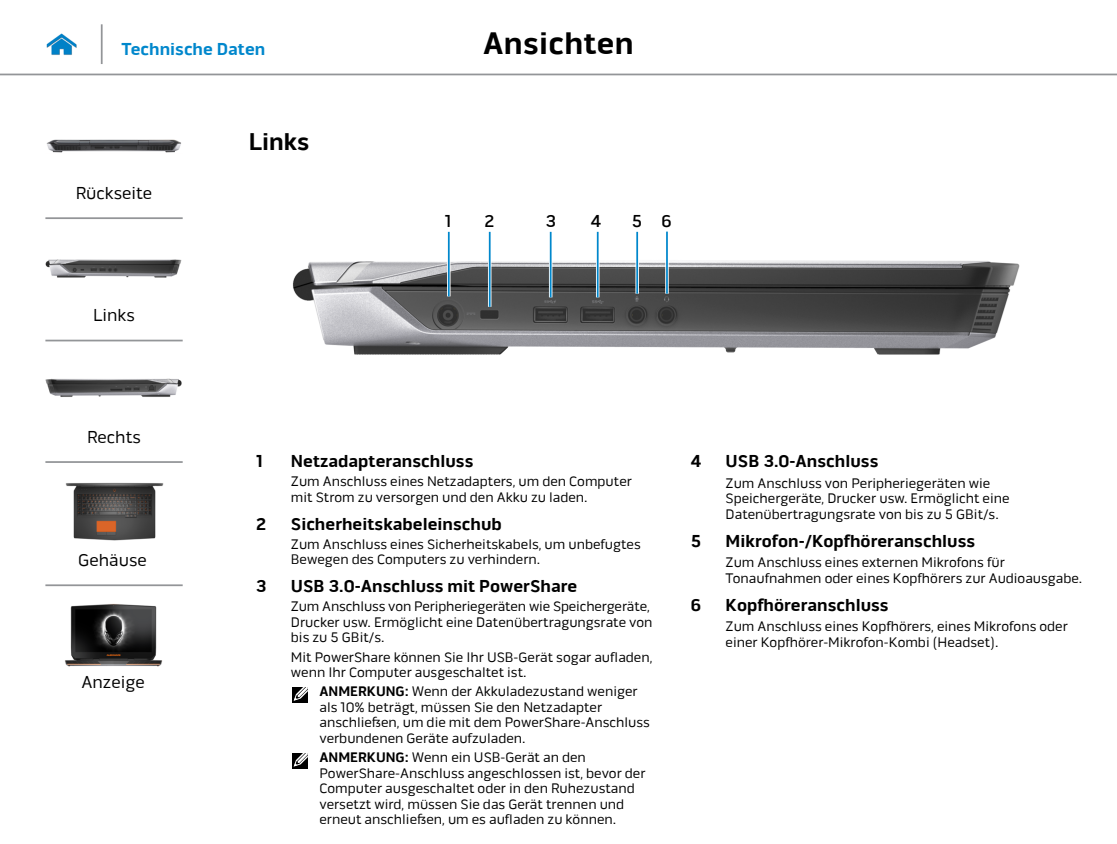
<style>
.page{position:relative;width:1117px;height:844px;background:#fff}
.page>*{position:absolute;margin:0;border:0;box-sizing:border-box;transform-origin:0 0}
.t1{font:700 31.5px "Pill Alt 600 mg";letter-spacing:.01em;color:#000}
.Head2{font:700 24.5px "Pill Alt 600 mg";color:#000}
.Callout_Head{font:700 17.5px "Pill Alt 600 mg";color:#000}
.t2{font:17.5px "Pill Alt 600 mg";color:#000}
.t3{font:700 17.5px "Pill Alt 600 mg";color:#0087cc}
.Callout-L{font:500 17.5px "Pill Alt 600 mg";color:#000}
.Callout_description{font:14px/15.6px "Pill Alt 600 mg";color:#000}
.Note{font:14px/15.6px "Pill Alt 600 mg";color:#000}
.s1{font-weight:700}
</style>
<div class="page">
<hr style="left:0;top:74px;width:1116px;height:1px;background:#939598">
<img style="left:46px;top:33px;width:31px;height:22px">
<div style="left:292px;top:686px;width:16px;height:16px;background:#000"></div>
<svg style="left:293px;top:686px;width:15px;height:15px"></svg>
<svg style="left:292px;top:753px;width:16px;height:15px"></svg>
<svg style="left:293px;top:753px;width:15px;height:13px"></svg>
<img style="left:293px;top:244px;width:727px;height:111px">
<hr style="left:447px;top:232px;width:3px;height:64px;background:#fff">
<hr style="left:448px;top:232px;width:1px;height:64px;background:#0087cc">
<hr style="left:488px;top:232px;width:3px;height:75px;background:#fff">
<hr style="left:488px;top:232px;width:2px;height:75px;background:#0087cc">
<hr style="left:596px;top:232px;width:3px;height:65px;background:#fff">
<hr style="left:596px;top:232px;width:2px;height:65px;background:#0087cc">
<hr style="left:635px;top:232px;width:3px;height:61px;background:#fff">
<hr style="left:636px;top:232px;width:2px;height:61px;background:#0087cc">
<hr style="left:549px;top:232px;width:3px;height:65px;background:#fff">
<hr style="left:549px;top:232px;width:2px;height:65px;background:#0087cc">
<hr style="left:665px;top:231px;width:3px;height:62px;background:#fff">
<hr style="left:666px;top:231px;width:1px;height:62px;background:#0087cc">
<hr style="left:101px;top:24px;width:2px;height:40px;background:#939598">
<img style="left:46px;top:139px;width:135px;height:14px">
<img style="left:45px;top:259px;width:137px;height:19px">
<img style="left:45px;top:378px;width:137px;height:19px">
<img style="left:65px;top:482px;width:98px;height:58px">
<img style="left:65px;top:603px;width:98px;height:63px">
<hr style="left:45px;top:217px;width:138px;height:2px;background:#939598">
<hr style="left:45px;top:339px;width:138px;height:2px;background:#939598">
<hr style="left:45px;top:461px;width:138px;height:2px;background:#939598">
<hr style="left:45px;top:584px;width:138px;height:2px;background:#939598">
<p class="t3" style="left:122px;top:38px;width:145px">Technische Daten</p>
<h1 class="t1" style="left:483px;top:25px;width:152px">Ansichten</h1>
<p class="t2" style="left:76px;top:182px;width:78px">Rückseite</p>
<p class="t2" style="left:93px;top:305px;width:43px">Links</p>
<p class="Head2" style="left:249px;top:127px;width:62px">Links</p>
<p class="Callout-L" style="left:444px;top:211px;width:8px">1</p>
<p class="Callout-L" style="left:484px;top:210px;width:11px">2</p>
<p class="Callout-L" style="left:545px;top:210px;width:12px">3</p>
<p class="Callout-L" style="left:590px;top:210px;width:12px">4</p>
<p class="Callout-L" style="left:631px;top:210px;width:12px">5</p>
<p class="Callout-L" style="left:661px;top:210px;width:12px">6</p>
<p class="t2" style="left:87px;top:427px;width:55px">Rechts</p>
<p class="t2" style="left:78px;top:549px;width:70px">Gehäuse</p>
<p class="t2" style="left:81px;top:672px;width:65px">Anzeige</p>
<p class="Callout_Head" style="left:256px;top:450px;width:8px">1</p>
<p class="Callout_Head" style="left:291px;top:450px;width:184px">Netzadapteranschluss</p>
<p class="Callout_description" style="left:291px;top:473px;width:342px">Zum Anschluss eines Netzadapters, um den Computer mit Strom zu versorgen und den Akku zu laden.</p>
<p class="Callout_Head" style="left:256px;top:513px;width:11px">2</p>
<p class="Callout_Head" style="left:291px;top:513px;width:212px">Sicherheitskabeleinschub</p>
<p class="Callout_description" style="left:291px;top:536px;width:351px">Zum Anschluss eines Sicherheitskabels, um unbefugtes<br>Bewegen des Computers zu verhindern.</p>
<p class="Callout_Head" style="left:256px;top:575px;width:12px">3</p>
<p class="Callout_Head" style="left:291px;top:575px;width:288px">USB 3.0-Anschluss mit PowerShare</p>
<p class="Callout_description" style="left:291px;top:598px;width:363px">Zum Anschluss von Peripheriegeräten wie Speichergeräte,<br>Drucker usw. Ermöglicht eine Datenübertragungsrate von bis zu 5 GBit/s.</p>
<p class="Callout_description" style="left:291px;top:649px;width:363px">Mit PowerShare können Sie Ihr USB-Gerät sogar aufladen, wenn Ihr Computer ausgeschaltet ist.</p>
<p class="Note" style="left:319px;top:683px;width:332px"><span class="s1">ANMERKUNG:</span> Wenn der Akkuladezustand weniger als 10% beträgt, müssen Sie den Netzadapter anschließen, um die mit dem PowerShare-Anschluss verbundenen Geräte aufzuladen.</p>
<p class="Note" style="left:319px;top:749px;width:327px"><span class="s1">ANMERKUNG:</span> Wenn ein USB-Gerät an den PowerShare-Anschluss angeschlossen ist, bevor der Computer ausgeschaltet oder in den Ruhezustand versetzt wird, müssen Sie das Gerät trennen und erneut anschließen, um es aufladen zu können.</p>
<p class="Callout_Head" style="left:690px;top:450px;width:12px">4</p>
<p class="Callout_Head" style="left:725px;top:450px;width:154px">USB 3.0-Anschluss</p>
<p class="Callout_description" style="left:725px;top:475px;width:285px">Zum Anschluss von Peripheriegeräten wie<br>Speichergeräte, Drucker usw. Ermöglicht eine<br>Datenübertragungsrate von bis zu 5 GBit/s.</p>
<p class="Callout_Head" style="left:690px;top:530px;width:12px">5</p>
<p class="Callout_Head" style="left:725px;top:530px;width:251px">Mikrofon-/Kopfhöreranschluss</p>
<p class="Callout_description" style="left:725px;top:554px;width:358px">Zum Anschluss eines externen Mikrofons für<br>Tonaufnahmen oder eines Kopfhörers zur Audioausgabe.</p>
<p class="Callout_Head" style="left:690px;top:594px;width:12px">6</p>
<p class="Callout_Head" style="left:725px;top:594px;width:164px">Kopfhöreranschluss</p>
<p class="Callout_description" style="left:725px;top:618px;width:343px">Zum Anschluss eines Kopfhörers, eines Mikrofons oder einer Kopfhörer-Mikrofon-Kombi (Headset).</p>
</div>
